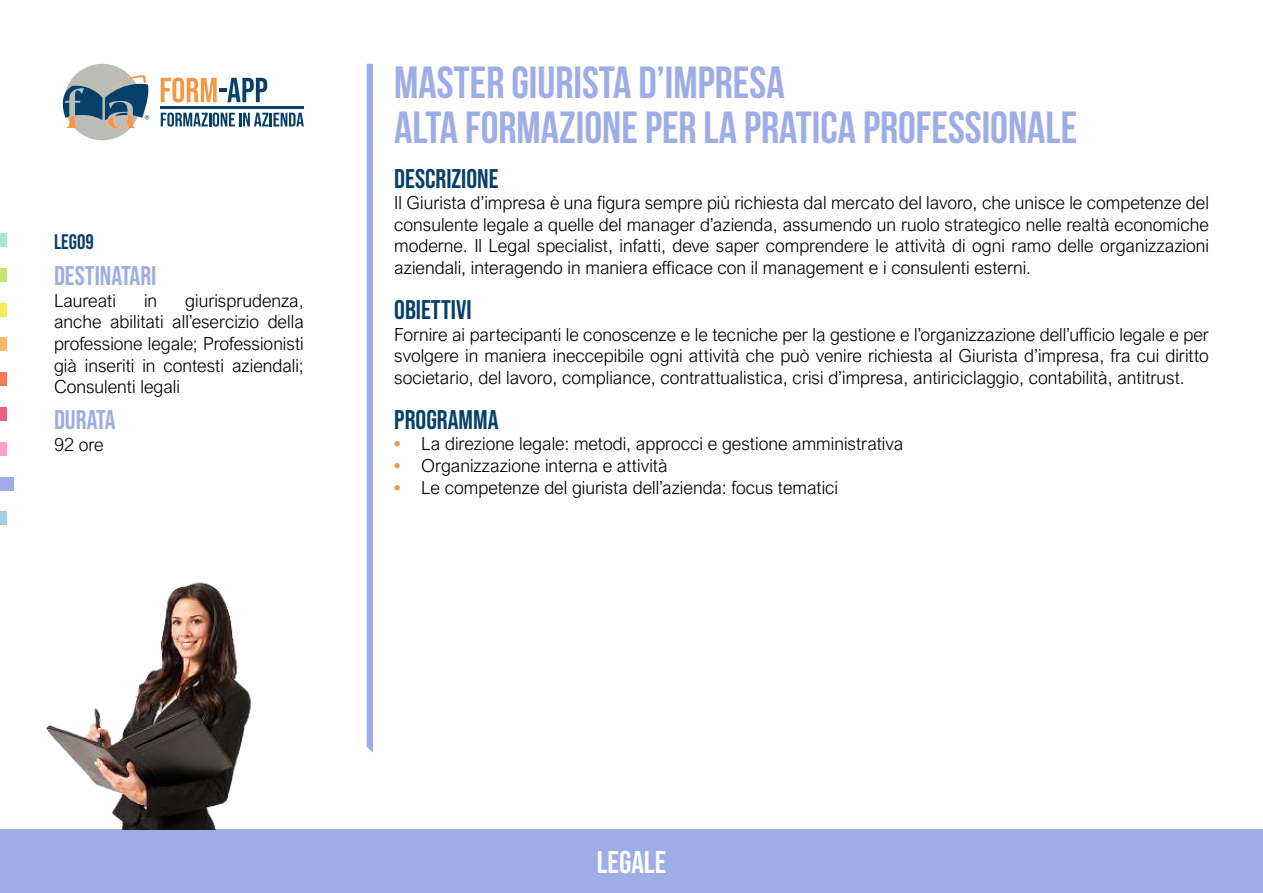
<style>
.page{position:relative;width:1263px;height:893px;background:#fff}
.page>*{position:absolute;margin:0;border:0;box-sizing:border-box;transform-origin:0 0}
.t1{font:700 45px/45px "Bebas Neue";color:#9eade6}
.t2{font:31.5px "Bebas Neue";color:#fff}
.t3{font:27px "Bebas Neue";color:#064068}
.t4{font:27px "Bebas Neue";color:#9eade6}
.t5{font:21px "Bebas Neue";color:#064068}
.t6{font:300 18px/21.6px "Arial Nova";color:#000;text-align:justify}
.s1{font-weight:700;color:#f49746}
</style>
<div class="page">
<div style="left:0;top:829px;width:1263px;height:64px;background:#9eade6"></div>
<div style="left:367px;top:64px;width:6px;height:689px;background:#9eade6"></div>
<hr style="left:161px;top:106px;width:143px;height:3px;background:#064068">
<svg style="left:161px;top:112px;width:143px;height:15px"></svg>
<svg style="left:161px;top:77px;width:106px;height:26px"></svg>
<svg style="left:62px;top:64px;width:88px;height:76px"></svg>
<div style="left:0;top:233px;width:7px;height:14px;background:#abe8c9"></div>
<div style="left:0;top:268px;width:7px;height:14px;background:#c4e86e"></div>
<div style="left:0;top:303px;width:7px;height:13px;background:#f8e85c"></div>
<div style="left:0;top:338px;width:7px;height:13px;background:#ffba69"></div>
<div style="left:0;top:372px;width:7px;height:14px;background:#fa7859"></div>
<div style="left:0;top:407px;width:7px;height:14px;background:#ec6080"></div>
<div style="left:0;top:442px;width:7px;height:13px;background:#ffa1cf"></div>
<div style="left:0;top:477px;width:14px;height:13px;background:#9eade6"></div>
<div style="left:0;top:512px;width:7px;height:13px;background:#a3d1e3"></div>
<img style="left:46px;top:582px;width:205px;height:247px">
<p class="t5" style="left:54px;top:230px;width:41px">LEG09</p>
<h3 class="t4" style="left:54px;top:260px;width:104px">DESTINATARI</h3>
<p class="t6" style="left:54px;top:290px;width:64px">Laureati</p>
<p class="t6" style="left:144px;top:290px;width:15px">in</p>
<p class="t6" style="left:54px;top:290px;width:251px;text-indent:131px">giurisprudenza, anche abilitati all’esercizio della professione legale; Professionisti già inseriti in contesti aziendali; Consulenti legali</p>
<h3 class="t4" style="left:54px;top:404px;width:63px">DURATA</h3>
<p class="t6" style="left:54px;top:434px;width:51px">92 ore</p>
<h1 class="t1" style="left:394px;top:60px;width:685px">MASTER GIURISTA D’IMPRESA<br>ALTA FORMAZIONE PER LA PRATICA PROFESSIONALE</h1>
<h3 class="t3" style="left:394px;top:162px;width:106px">DESCRIZIONE</h3>
<p class="t6" style="left:394px;top:192px;width:816px">Il Giurista d’impresa è una figura sempre più richiesta dal mercato del lavoro, che unisce le competenze del consulente legale a quelle del manager d’azienda, assumendo un ruolo strategico nelle realtà economiche moderne. Il Legal specialist, infatti, deve saper comprendere le attività di ogni ramo delle organizzazioni aziendali, interagendo in maniera efficace con il management e i consulenti esterni.</p>
<h3 class="t3" style="left:394px;top:294px;width:79px">OBIETTIVI</h3>
<p class="t6" style="left:394px;top:323px;width:816px">Fornire ai partecipanti le conoscenze e le tecniche per la gestione e l’organizzazione dell’ufficio legale e per svolgere in maniera ineccepibile ogni attività che può venire richiesta al Giurista d’impresa, fra cui diritto societario, del lavoro, compliance, contrattualistica, crisi d’impresa, antiriciclaggio, contabilità, antitrust.</p>
<h3 class="t3" style="left:394px;top:404px;width:106px">PROGRAMMA</h3>
<p class="t6" style="left:394px;top:433px;width:511px"><span class="s1">•</span> La direzione legale: metodi, approcci e gestione amministrativa</p>
<p class="t6" style="left:394px;top:455px;width:275px"><span class="s1">•</span> Organizzazione interna e attività</p>
<p class="t6" style="left:394px;top:476px;width:445px"><span class="s1">•</span> Le competenze del giurista dell’azienda: focus tematici</p>
<h2 class="t2" style="left:597px;top:844px;width:71px">LEGALE</h2>
</div>
